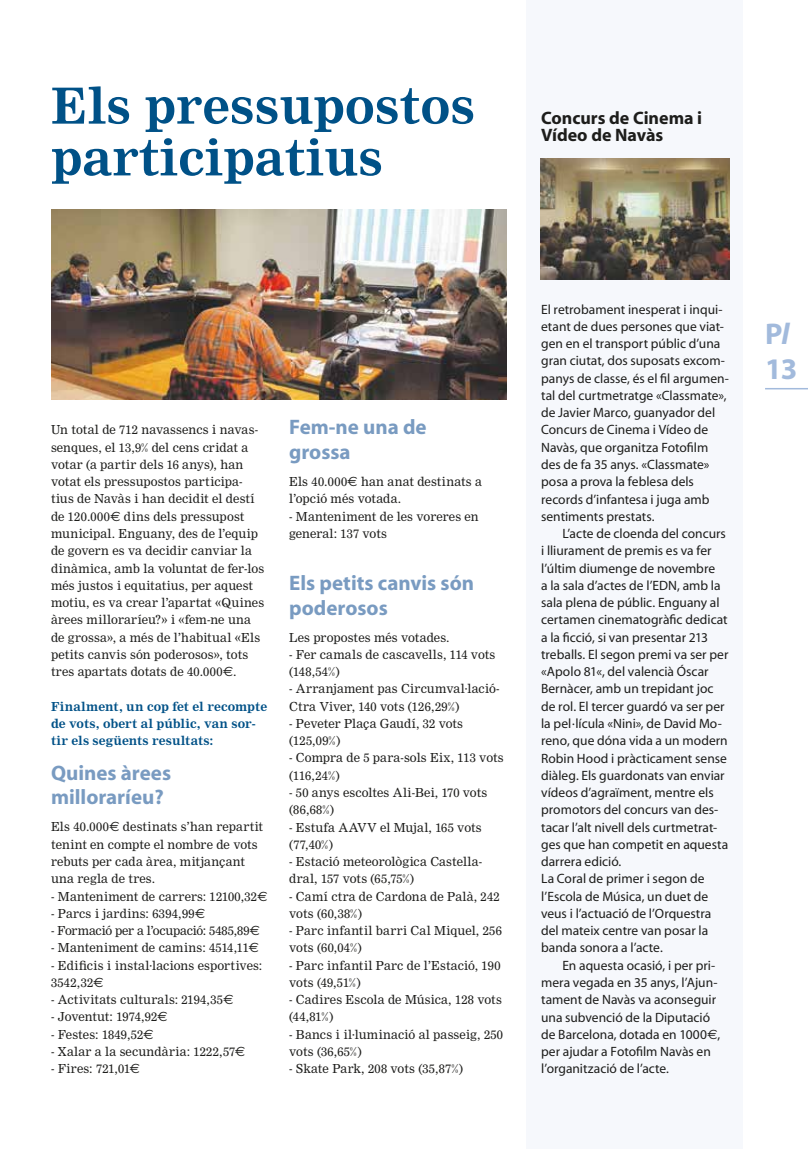
<style>
.page{position:relative;width:808px;height:1149px;background:#fff}
.page>*{position:absolute;margin:0;border:0;box-sizing:border-box;transform-origin:0 0}
.t1{font:54px/51.8px "Nimrod Bld";color:#005187}
.t2{font:700 30px "Myriad";color:#a2badc}
.t3{font:700 21px/24.8px "Myriad";color:#799bc1}
.t4{font:700 18px/17.2px "Myriad";color:#1d1d1b}
.t5{font:13.5px/17.2px "Nimrod";letter-spacing:.01em;color:#1d1d1b}
.t6{font:13.5px/17.2px "Myriad";color:#1d1d1b}
.t7{font:13.5px/17.2px "Nimrod Bld";letter-spacing:.005em;color:#005187}
.t8{font:13.5px "Nimrod";letter-spacing:-.015em;color:#1d1d1b}
.t9{font:13.5px "Nimrod";letter-spacing:-.01em;color:#1d1d1b}
.s1{font-family:"Euro Sans"}
.s2{font-style:italic}
</style>
<div class="page">
<div style="left:526px;top:0;width:217px;height:1148px;background:#f6f8fc"></div>
<img style="left:540px;top:158px;width:189px;height:121px">
<img style="left:51px;top:210px;width:455px;height:190px">
<hr style="left:765px;top:388px;width:43px;height:1px;background:#a2badc">
<h1 class="t1" style="left:51px;top:84px;width:426px">Els pressupostos participatius</h1>
<h3 class="t4" style="left:541px;top:110px;width:163px">Concurs de Cinema i<br>Vídeo de Navàs</h3>
<p class="t5" style="left:51px;top:422px;width:215px">Un total de 712 navassencs i navas&shy;senques, el 13,9% del cens cridat a votar (a partir dels 16 anys), han votat els pressupostos participa&shy;tius de Navàs i han decidit el destí de 120.000<span class="s1">€</span> dins dels pressupost municipal. Enguany, des de l’equip de govern es va decidir canviar la dinàmica, amb la voluntat de fer-los més justos i equitatius, per aquest motiu, es va crear l’apartat «Quines àrees milloraríeu?» i «fem-ne una de grossa», a més de l’habitual «Els petits canvis són poderosos», tots tres apartats dotats de 40.000<span class="s1">€</span>.</p>
<p class="t7" style="left:51px;top:698px;width:218px">Finalment, un cop fet el recompte de vots, obert al públic, van sor&shy;tir els següents resultats:</p>
<h3 class="t3" style="left:51px;top:760px;width:122px">Quines àrees milloraríeu?</h3>
<p class="t5" style="left:51px;top:819px;width:214px">Els 40.000<span class="s1">€</span> destinats s’han repartit tenint en compte el nombre de vots rebuts per cada àrea, mitjançant una regla de tres.</p>
<p class="t5" style="left:51px;top:888px;width:218px">- Manteniment de carrers: 12100,32<span class="s1">€</span></p>
<p class="t5" style="left:51px;top:905px;width:156px">- Parcs i jardins: 6394,99<span class="s1">€</span></p>
<p class="t8" style="left:51px;top:921px;width:210px">- Formació per a l’ocupació: 5485,89<span class="s1">€</span></p>
<p class="t5" style="left:51px;top:940px;width:209px">- Manteniment de camins: 4514,11<span class="s1">€</span></p>
<p class="t5" style="left:51px;top:957px;width:213px">- Edificis i instal·lacions esportives:<br>3542,32<span class="s1">€</span></p>
<p class="t5" style="left:51px;top:991px;width:184px">- Activitats culturals: 2194,35<span class="s1">€</span></p>
<p class="t9" style="left:51px;top:1007px;width:118px">- Joventut: 1974,92<span class="s1">€</span></p>
<p class="t5" style="left:51px;top:1026px;width:104px">- Festes: 1849,52<span class="s1">€</span></p>
<p class="t5" style="left:51px;top:1043px;width:196px">- Xalar a la secundària: 1222,57<span class="s1">€</span></p>
<p class="t5" style="left:51px;top:1060px;width:90px">- Fires: 721,01<span class="s1">€</span></p>
<h3 class="t3" style="left:289px;top:415px;width:139px">Fem-ne una de grossa</h3>
<p class="t5" style="left:289px;top:474px;width:194px">Els 40.000<span class="s1">€</span> han anat destinats a l’opció més votada.</p>
<p class="t5" style="left:289px;top:508px;width:191px">- Manteniment de les voreres en general: 137 vots</p>
<h3 class="t3" style="left:289px;top:571px;width:186px">Els petits canvis són poderosos</h3>
<p class="t5" style="left:289px;top:629px;width:162px">Les propostes més votades.</p>
<p class="t5" style="left:289px;top:646px;width:208px">- Fer camals de cascavells, 114 vots (148,54%)</p>
<p class="t5" style="left:289px;top:681px;width:212px">- Arranjament pas Circumval·lació-<br>Ctra Viver, 140 vots (126,29%)</p>
<p class="t5" style="left:289px;top:715px;width:175px">- Peveter Plaça Gaudí, 32 vots (125,09%)</p>
<p class="t5" style="left:289px;top:750px;width:216px">- Compra de 5 para-sols Eix, 113 vots (116,24%)</p>
<p class="t5" style="left:289px;top:784px;width:200px">- 50 anys escoltes Ali-Bei, 170 vots (86,68%)</p>
<p class="t5" style="left:289px;top:819px;width:194px">- Estufa AAVV el Mujal, 165 vots (77,40%)</p>
<p class="t5" style="left:289px;top:853px;width:194px">- Estació meteorològica Castella&shy;dral, 157 vots (65,75%)</p>
<p class="t5" style="left:289px;top:888px;width:212px">- Camí ctra de Cardona de Palà, 242 vots (60,38%)</p>
<p class="t5" style="left:289px;top:922px;width:214px">- Parc infantil barri Cal Miquel, 256 vots (60,04%)</p>
<p class="t5" style="left:289px;top:957px;width:213px">- Parc infantil Parc de l’Estació, 190 vots (49,51%)</p>
<p class="t5" style="left:289px;top:991px;width:214px">- Cadires Escola de Música, 128 vots (44,81%)</p>
<p class="t5" style="left:289px;top:1026px;width:215px">- Bancs i il·luminació al passeig, 250 vots (36,65%)</p>
<p class="t5" style="left:289px;top:1060px;width:176px">- Skate Park, 208 vots (35,87%)</p>
<p class="t6" style="left:541px;top:301px;width:189px">El retrobament inesperat i inqui&shy;etant de dues persones que viat&shy;gen en el transport públic d’una gran ciutat, dos suposats excom&shy;panys de classe, és el fil argumen&shy;tal del curtmetratge «Classmate», de Javier Marco, guanyador del<br>Concurs de Cinema i Vídeo de<br>Navàs, que organitza Fotofilm des de fa 35 anys. «Classmate» posa a prova la feblesa dels records d’infantesa i juga amb sentiments prestats.</p>
<p class="t6" style="left:541px;top:525px;width:189px;text-indent:21px">L’acte de cloenda del concurs i lliurament de premis es va fer l’últim diumenge de novembre<br>a la sala d’actes de l’EDN, amb la sala plena de públic. Enguany al certamen cinematogràfic dedicat a la ficció, si van presentar 213 treballs. El segon premi va ser per «Apolo 81«, del valencià Óscar<br>Bernàcer, amb un trepidant joc de rol. El tercer guardó va ser per la pel·lícula «Nini», de David Mo&shy;reno, que dóna vida a un modern<br>Robin Hood i pràcticament sense diàleg. Els guardonats van enviar vídeos d’agraïment, mentre els promotors del concurs van des&shy;tacar l’alt nivell dels curtmetrat&shy;ges que han competit en aquesta darrera edició.<br>La Coral de primer i segon de l’Escola de Música, un duet de veus i l’actuació de l’Orquestra del mateix centre van posar la banda sonora a l’acte.</p>
<p class="t6" style="left:541px;top:956px;width:181px;text-indent:21px">En aquesta ocasió, i per pri&shy;mera vegada en 35 anys, l’Ajun&shy;tament de Navàs va aconseguir una subvenció de la Diputació de Barcelona, dotada en 1000<span class="s1">€</span>, per ajudar a Fotofilm Navàs en l’organització de l’acte.</p>
<h2 class="t2" style="left:765px;top:318px;width:26px">P<span class="s2">l</span></h2>
<h2 class="t2" style="left:765px;top:353px;width:34px">13</h2>
</div>
